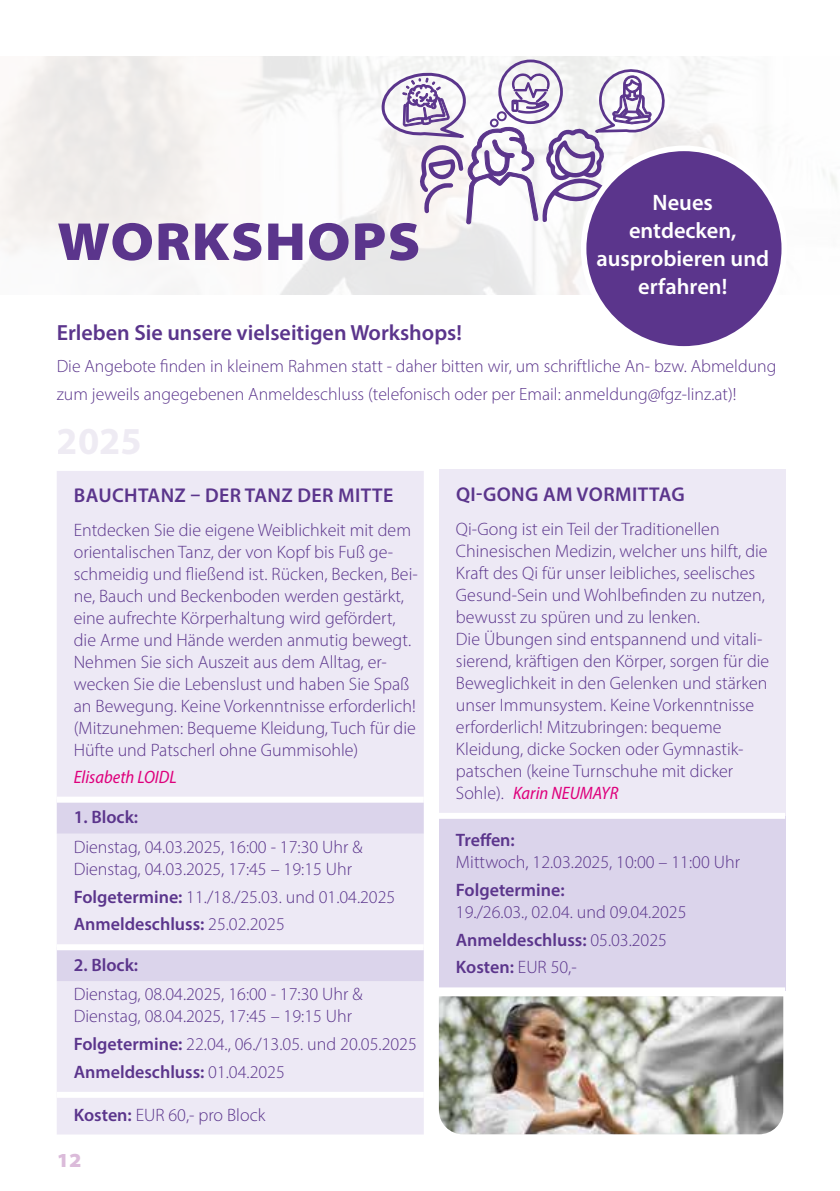
<style>
.page{position:relative;width:840px;height:1191px;background:#fff}
.page>*{position:absolute;margin:0;border:0;box-sizing:border-box;transform-origin:0 0}
.t1{font:900 semi-expanded 54px "Myriad Pro";letter-spacing:.02em;color:#5b358c}
.t2{font:600 22.4px/28.2px "Myriad Pro";color:#fff;text-align:center}
.t3{font:600 22px "Myriad Pro";color:#5b358c}
.t4{font:600 20px "Myriad Pro";letter-spacing:.02em;color:#5b358c}
.t5{font:900 semi-expanded 20px "Myriad Pro";color:#dbbbda}
.t6{font:300 18px/22px "Myriad Pro";color:#5b358c}
.t7{font:600 18px "Myriad Pro";color:#5b358c}
.t8{font:italic semi-condensed 18px "Myriad Pro";color:#de007c}
.t9{font:300 17.8px/28px "Myriad Pro";color:#5b358c}
.s1{font-weight:600}
.s2{font-weight:400;font-style:italic;font-stretch:semi-condensed;color:#de007c}
</style>
<div class="page">
<img style="left:0;top:57px;width:837px;height:238px">
<div style="left:498px;top:60px;width:64px;height:64px;border:3px solid #5b358c;border-radius:50%"></div>
<svg style="left:380px;top:64px;width:286px;height:169px"></svg>
<div style="left:496px;top:111px;width:10px;height:10px;border:2px solid #5b358c;border-radius:50%"></div>
<div style="left:489px;top:119px;width:9px;height:8px;border:2px solid #5b358c;border-radius:50%"></div>
<div style="left:583px;top:148px;width:200px;height:201px;background:#5b358c;border-radius:50%"></div>
<div style="left:580px;top:146px;width:206px;height:206px;border:6px solid #fff;border-radius:50%"></div>
<div style="left:57px;top:471px;width:366px;height:663px;background:#ede9f5"></div>
<svg style="left:57px;top:802px;width:366px;height:179px;background:#e6e1f1"></svg>
<div style="left:57px;top:944px;width:366px;height:6px;background:#fff"></div>
<div style="left:57px;top:1091px;width:366px;height:6px;background:#fff"></div>
<div style="left:57px;top:796px;width:366px;height:6px;background:#fff"></div>
<div style="left:438px;top:469px;width:346px;height:347px;background:#ede9f5"></div>
<div style="left:438px;top:816px;width:346px;height:174px;background:#dbd4eb"></div>
<div style="left:438px;top:813px;width:346px;height:6px;background:#fff"></div>
<div style="left:438px;top:987px;width:346px;height:6px;background:#fff"></div>
<img style="left:438px;top:996px;width:344px;height:138px">
<h1 class="t1" style="left:57px;top:205px;width:364px">WORKSHOPS</h1>
<p class="t2" style="left:596px;top:187px;width:174px">Neues entdecken, ausprobieren und erfahren!</p>
<p class="t3" style="left:57px;top:318px;width:406px">Erleben Sie unsere vielseitigen Workshops!</p>
<p class="t9" style="left:57px;top:352px;width:720px">Die Angebote finden in kleinem Rahmen statt - daher bitten wir, um schriftliche An- bzw. Abmeldung zum jeweils angegebenen Anmeldeschluss (telefonisch oder per Email: anmeldung@fgz-linz.at)!</p>
<p class="t4" style="left:74px;top:483px;width:321px">BAUCHTANZ – DER TANZ DER MITTE</p>
<p class="t6" style="left:74px;top:518px;width:345px">Entdecken Sie die eigene Weiblichkeit mit dem orientalischen Tanz, der von Kopf bis Fuß ge&shy;schmeidig und fließend ist. Rücken, Becken, Bei&shy;ne, Bauch und Beckenboden werden gestärkt, eine aufrechte Körperhaltung wird gefördert, die Arme und Hände werden anmutig bewegt.<br>Nehmen Sie sich Auszeit aus dem Alltag, er&shy;wecken Sie die Lebenslust und haben Sie Spaß an Bewegung. Keine Vorkenntnisse erforderlich! (Mitzunehmen: Bequeme Kleidung, Tuch für die Hüfte und Patscherl ohne Gummisohle)</p>
<p class="t8" style="left:74px;top:766px;width:104px">Elisabeth LOIDL</p>
<p class="t7" style="left:74px;top:806px;width:66px">1. Block:</p>
<p class="t6" style="left:74px;top:835px;width:290px">Dienstag, 04.03.2025, 16:00 - 17:30 Uhr &amp;<br>Dienstag, 04.03.2025, 17:45 – 19:15 Uhr</p>
<p class="t6" style="left:74px;top:882px;width:323px;line-height:27.6px"><span class="s1">Folgetermine:</span> 11./18./25.03. und 01.04.2025<br><span class="s1">Anmeldeschluss:</span> 25.02.2025</p>
<p class="t7" style="left:74px;top:953px;width:66px">2. Block:</p>
<p class="t6" style="left:74px;top:983px;width:290px">Dienstag, 08.04.2025, 16:00 - 17:30 Uhr &amp;<br>Dienstag, 08.04.2025, 17:45 – 19:15 Uhr</p>
<p class="t6" style="left:74px;top:1030px;width:344px;line-height:27.6px"><span class="s1">Folgetermine:</span> 22.04., 06./13.05. und 20.05.2025<br><span class="s1">Anmeldeschluss:</span> 01.04.2025</p>
<p class="t6" style="left:74px;top:1104px;width:193px"><span class="s1">Kosten:</span> EUR 60,- pro Block</p>
<p class="t5" style="left:57px;top:1147px;width:26px">12</p>
<p class="t4" style="left:456px;top:482px;width:230px">QI-GONG AM VORMITTAG</p>
<p class="t6" style="left:455px;top:517px;width:315px">Qi-Gong ist ein Teil der Traditionellen Chinesischen Medizin, welcher uns hilft, die Kraft des Qi für unser leibliches, seelisches Gesund-Sein und Wohlbefinden zu nutzen, bewusst zu spüren und zu lenken.<br>Die Übungen sind entspannend und vitali&shy;sierend, kräftigen den Körper, sorgen für die Beweglichkeit in den Gelenken und stärken unser Immunsystem. Keine Vorkenntnisse erforderlich! Mitzubringen: bequeme Kleidung, dicke Socken oder Gymnastik&shy;patschen (keine Turnschuhe mit dicker Sohle). <span class="s2">Karin NEUMAYR</span></p>
<p class="t7" style="left:455px;top:828px;width:60px">Treffen:</p>
<p class="t6" style="left:455px;top:851px;width:285px">Mittwoch, 12.03.2025, 10:00 – 11:00 Uhr</p>
<p class="t7" style="left:455px;top:878px;width:110px">Folgetermine:</p>
<p class="t6" style="left:455px;top:898px;width:232px;line-height:27.6px">19./26.03., 02.04. und 09.04.2025<br><span class="s1">Anmeldeschluss:</span> 05.03.2025<br><span class="s1">Kosten:</span> EUR 50,-</p>
</div>
